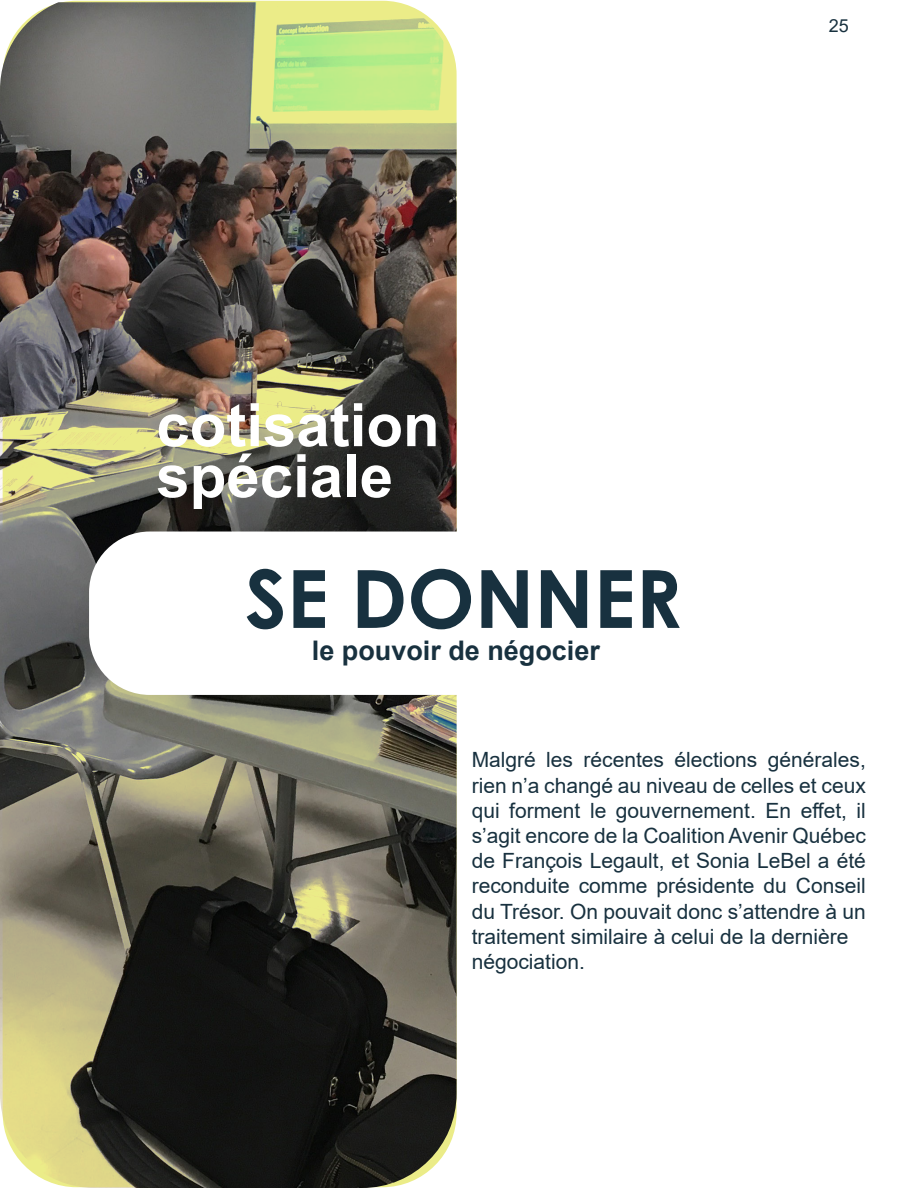
<style>
.page{position:relative;width:918px;height:1188px;background:#fff}
.page>*{position:absolute;margin:0;border:0;box-sizing:border-box;transform-origin:0 0}
.gros_titre{font:700 80.4px "Century Gothic";color:#18313f}
.t1{font:700 60px/51px "Arial";color:#fff}
.t2{font:700 27px "Arial";color:#18313f}
.t3{font:21px/25.2px "Arial";color:#18313f;text-align:justify}
.t4{font:18px "Arial";color:#18313f}
</style>
<div class="page">
<svg style="left:3px;top:1px;width:454px;height:1186px;background:#625f4e"></svg>
<div style="left:89px;top:532px;width:486px;height:163px;background:#fff;border-radius:61px"></div>
<p class="t1" style="left:156px;top:400px;width:285px">cotisation spéciale</p>
<p class="gros_titre" style="left:245px;top:538px;width:438px">SE DONNER</p>
<p class="t2" style="left:312px;top:631px;width:290px">le pouvoir de négocier</p>
<p class="t4" style="left:829px;top:13px;width:22px">25</p>
<p class="t3" style="left:472px;top:747px;width:396px">Malgré les récentes élections générales, rien n’a changé au niveau de celles et ceux qui forment le gouvernement. En effet, il s’agit encore de la Coalition Avenir Québec de François Legault, et Sonia LeBel a été reconduite comme présidente du Conseil du Trésor. On pouvait donc s’attendre à un traitement similaire à celui de la dernière</p>
<p class="t3" style="left:472px;top:949px;width:115px">négociation.</p>
</div>
